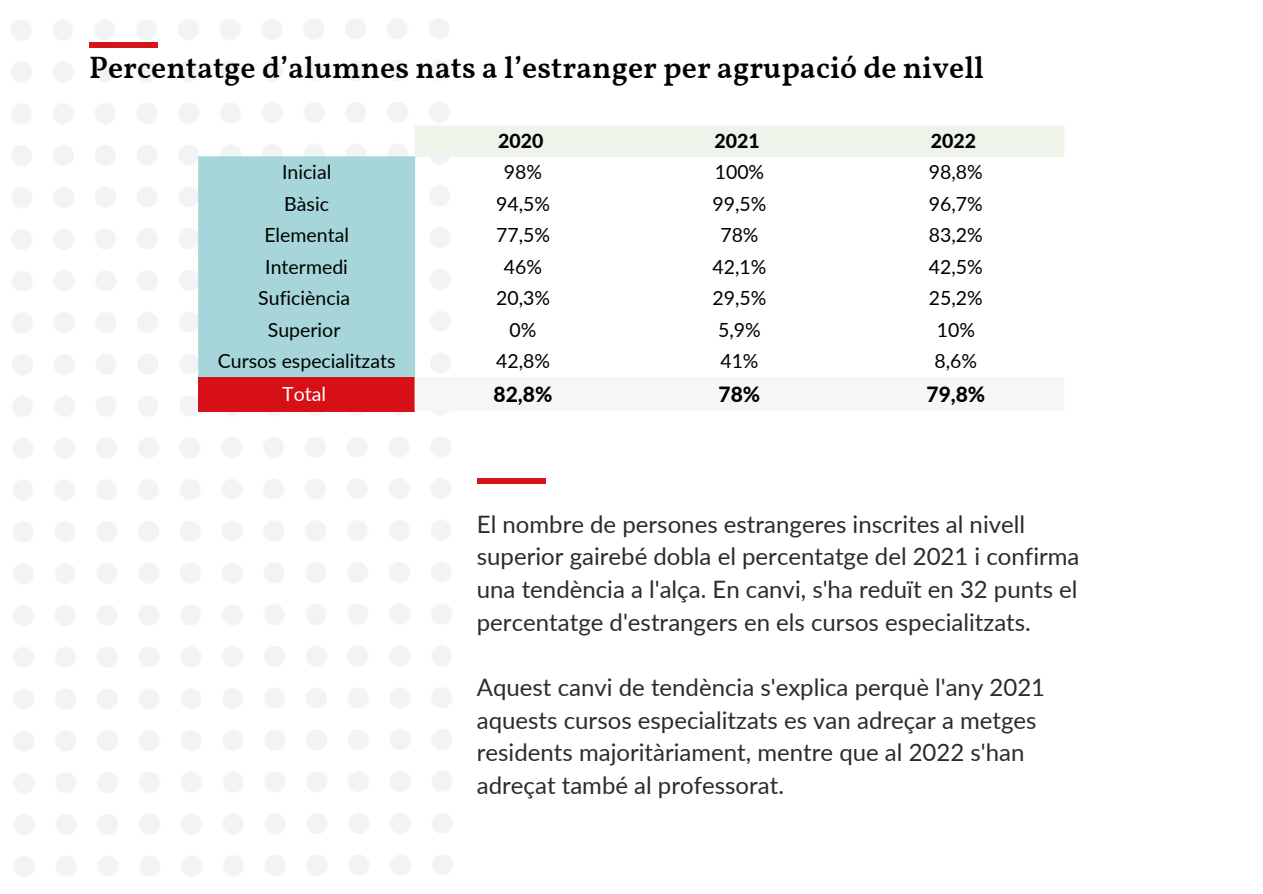
<style>
.page{position:relative;width:1263px;height:894px;background:#fff}
.page>*{position:absolute;margin:0;border:0;box-sizing:border-box;transform-origin:0 0}
.t1{font:600 30.75px "Vollkorn";color:#000}
.t2{font:24px/32.5px "Lato";color:#2c2c2c}
.t3{font:800 21px "Lato";color:#000}
.t4{font:19.5px "Lato";color:#000}
.t5{font:800 19.5px "Lato";color:#000}
.t6{font:19.5px "Lato";color:#fff}
</style>
<div class="page">
<img style="left:11px;top:18px;width:491px;height:859px">
<div style="left:89px;top:42px;width:69px;height:6px;background:#d5131a"></div>
<div style="left:415px;top:126px;width:649px;height:31px;background:#eff4eb"></div>
<div style="left:198px;top:156px;width:217px;height:221px;background:#a6d6d9"></div>
<div style="left:198px;top:377px;width:217px;height:34px;background:#d70f16"></div>
<div style="left:415px;top:377px;width:87px;height:34px;background:#f6f7f5"></div>
<div style="left:477px;top:477px;width:68px;height:6px;background:#d5131a"></div>
<p class="t1" style="left:89px;top:55px;width:896px">Percentatge d’alumnes nats a l’estranger per agrupació de nivell</p>
<p class="t5" style="left:498px;top:129px;width:47px">2020</p>
<p class="t5" style="left:715px;top:129px;width:47px">2021</p>
<p class="t5" style="left:931px;top:129px;width:47px">2022</p>
<p class="t4" style="left:282px;top:160px;width:51px">Inicial</p>
<p class="t4" style="left:504px;top:160px;width:40px">98%</p>
<p class="t4" style="left:715px;top:160px;width:51px">100%</p>
<p class="t4" style="left:929px;top:160px;width:55px">98,8%</p>
<p class="t4" style="left:284px;top:191px;width:46px">Bàsic</p>
<p class="t4" style="left:496px;top:191px;width:55px">94,5%</p>
<p class="t4" style="left:712px;top:191px;width:55px">99,5%</p>
<p class="t4" style="left:929px;top:191px;width:55px">96,7%</p>
<p class="t4" style="left:264px;top:223px;width:86px">Elemental</p>
<p class="t4" style="left:496px;top:223px;width:55px">77,5%</p>
<p class="t4" style="left:720px;top:223px;width:40px">78%</p>
<p class="t4" style="left:929px;top:223px;width:55px">83,2%</p>
<p class="t4" style="left:265px;top:254px;width:84px">Intermedi</p>
<p class="t4" style="left:504px;top:254px;width:40px">46%</p>
<p class="t4" style="left:712px;top:254px;width:55px">42,1%</p>
<p class="t4" style="left:929px;top:254px;width:55px">42,5%</p>
<p class="t4" style="left:258px;top:286px;width:93px">Suficiència</p>
<p class="t4" style="left:496px;top:286px;width:55px">20,3%</p>
<p class="t4" style="left:712px;top:286px;width:55px">29,5%</p>
<p class="t4" style="left:929px;top:286px;width:55px">25,2%</p>
<p class="t4" style="left:268px;top:317px;width:74px">Superior</p>
<p class="t4" style="left:510px;top:317px;width:28px">0%</p>
<p class="t4" style="left:718px;top:317px;width:44px">5,9%</p>
<p class="t4" style="left:937px;top:317px;width:40px">10%</p>
<p class="t4" style="left:218px;top:349px;width:179px">Cursos especialitzats</p>
<p class="t4" style="left:496px;top:349px;width:55px">42,8%</p>
<p class="t4" style="left:720px;top:349px;width:40px">41%</p>
<p class="t4" style="left:934px;top:349px;width:44px">8,6%</p>
<p class="t6" style="left:282px;top:381px;width:45px">Total</p>
<p class="t3" style="left:494px;top:381px;width:60px">82,8%</p>
<p class="t3" style="left:719px;top:381px;width:43px">78%</p>
<p class="t3" style="left:926px;top:381px;width:60px">79,8%</p>
<p class="t2" style="left:477px;top:507px;width:604px">El nombre de persones estrangeres inscrites al nivell superior gairebé dobla el percentatge del 2021 i confirma una tendència a l'alça. En canvi, s'ha reduït en 32 punts el percentatge d'estrangers en els cursos especialitzats.</p>
<p class="t2" style="left:477px;top:670px;width:570px">Aquest canvi de tendència s'explica perquè l'any 2021 aquests cursos especialitzats es van adreçar a metges residents majoritàriament, mentre que al 2022 s'han adreçat també al professorat.</p>
</div>
